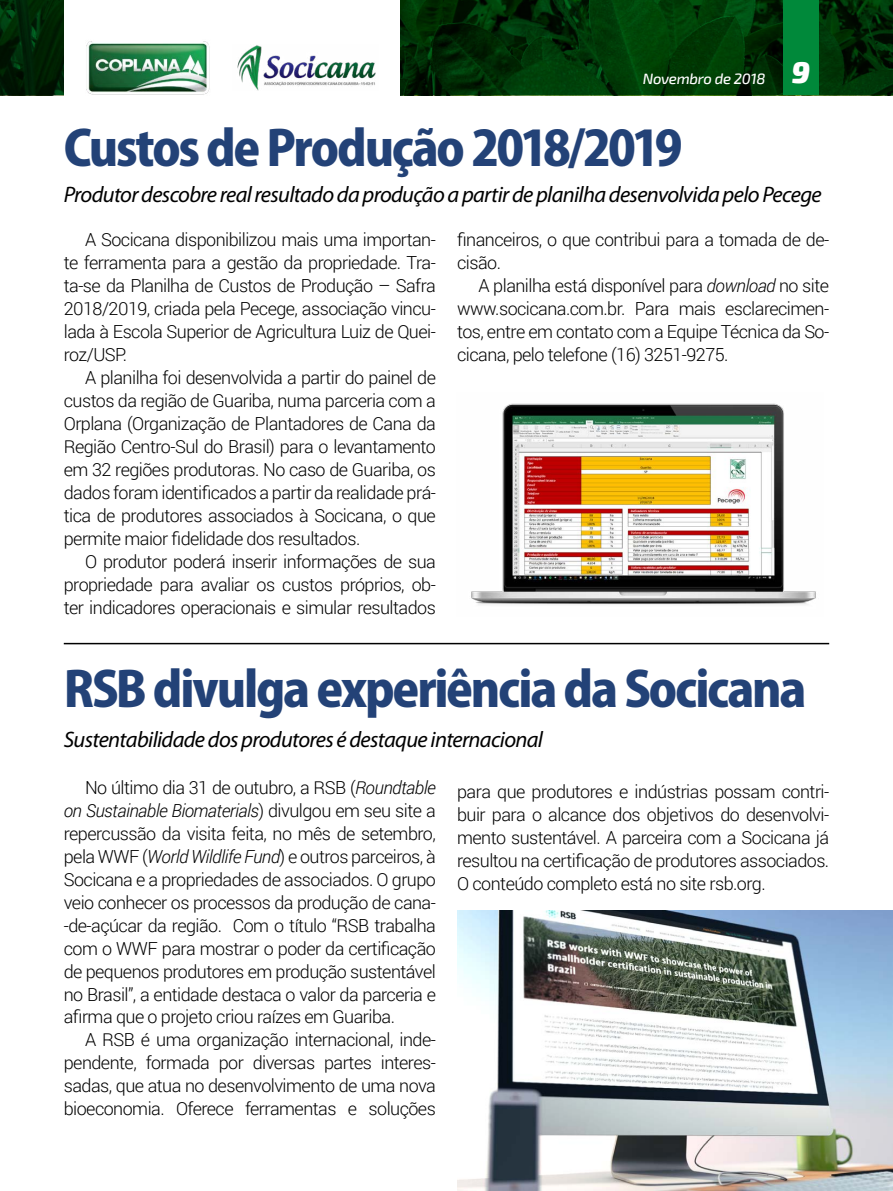
<style>
.page{position:relative;width:893px;height:1191px;background:#fff}
.page>*{position:absolute;margin:0;border:0;box-sizing:border-box;transform-origin:0 0}
.t1{font:800 48px "Koz Go Pro";letter-spacing:-.045em;color:#234277}
.t2{font:italic 22.5px "Myriad Pro";letter-spacing:-.03em;color:#000}
.t3{font:300 18px/23px "Roboto";letter-spacing:-.03em;color:#000;text-align:justify}
.t4{font:italic 500 15px "Exo 2";letter-spacing:-.02em;color:#fff}
.s1{font-weight:900;font-size:30px}
.s2{font-style:italic}
</style>
<div class="page">
<img style="left:400px;top:0;width:493px;height:95px">
<img style="left:1px;top:0;width:63px;height:95px">
<div style="left:783px;top:0;width:36px;height:95px;background:#00893a"></div>
<img style="left:237px;top:45px;width:139px;height:46px">
<img style="left:86px;top:41px;width:124px;height:54px">
<hr style="left:0;top:0;width:1px;height:95px;background:#00893a">
<img style="left:471px;top:403px;width:345px;height:202px">
<hr style="left:64px;top:643px;width:765px;height:1px;background:#000">
<img style="left:457px;top:910px;width:436px;height:281px">
<p class="t4" style="left:643px;top:70px;width:169px">Novembro de 2018 <span class="s1">9</span></p>
<h1 class="t1" style="left:64px;top:117px;width:620px">Custos de Produção 2018/2019</h1>
<p class="t2" style="left:64px;top:180px;width:759px">Produtor descobre real resultado da produção a partir de planilha desenvolvida pelo Pecege</p>
<p class="t3" style="left:64px;top:228px;width:374px;text-indent:21px">A Socicana disponibilizou mais uma importan&shy;te ferramenta para a gestão da propriedade. Tra&shy;ta-se da Planilha de Custos de Produção – Safra 2018/2019, criada pela Pecege, associação vincu&shy;lada à Escola Superior de Agricultura Luiz de Quei&shy;roz/USP.</p>
<p class="t3" style="left:64px;top:366px;width:374px;text-indent:21px">A planilha foi desenvolvida a partir do painel de custos da região de Guariba, numa parceria com a Orplana (Organização de Plantadores de Cana da Região Centro-Sul do Brasil) para o levantamento em 32 regiões produtoras. No caso de Guariba, os dados foram identificados a partir da realidade prá&shy;tica de produtores associados à Socicana, o que permite maior fidelidade dos resultados.</p>
<p class="t3" style="left:64px;top:549px;width:374px;text-indent:21px">O produtor poderá inserir informações de sua propriedade para avaliar os custos próprios, ob&shy;ter indicadores operacionais e simular resultados</p>
<p class="t3" style="left:457px;top:228px;width:374px">financeiros, o que contribui para a tomada de de&shy;cisão.</p>
<p class="t3" style="left:457px;top:274px;width:374px;text-indent:21px">A planilha está disponível para <span class="s2">download</span> no site www.socicana.com.br. Para mais esclarecimen&shy;tos, entre em contato com a Equipe Técnica da So&shy;cicana, pelo telefone (16) 3251-9275.</p>
<h1 class="t1" style="left:64px;top:657px;width:744px">RSB divulga experiência da Socicana</h1>
<p class="t2" style="left:64px;top:725px;width:481px">Sustentabilidade dos produtores é destaque internacional</p>
<p class="t3" style="left:64px;top:775px;width:374px;text-indent:21px">No último dia 31 de outubro, a RSB (<span class="s2">Roundtable on Sustainable Biomaterials</span>) divulgou em seu site a repercussão da visita feita, no mês de setembro, pela WWF (<span class="s2">World Wildlife Fund</span>) e outros parceiros, à Socicana e a propriedades de associados. O grupo veio conhecer os processos da produção de cana--de-açúcar da região. Com o título “RSB trabalha com o WWF para mostrar o poder da certificação de pequenos produtores em produção sustentável no Brasil”, a entidade destaca o valor da parceria e afirma que o projeto criou raízes em Guariba.</p>
<p class="t3" style="left:64px;top:1028px;width:374px;text-indent:21px">A RSB é uma organização internacional, inde&shy;pendente, formada por diversas partes interes&shy;sadas, que atua no desenvolvimento de uma nova bioeconomia. Oferece ferramentas e soluções</p>
<p class="t3" style="left:457px;top:780px;width:374px">para que produtores e indústrias possam contri&shy;buir para o alcance dos objetivos do desenvolvi&shy;mento sustentável. A parceira com a Socicana já resultou na certificação de produtores associados.<br>O conteúdo completo está no site rsb.org.</p>
</div>
